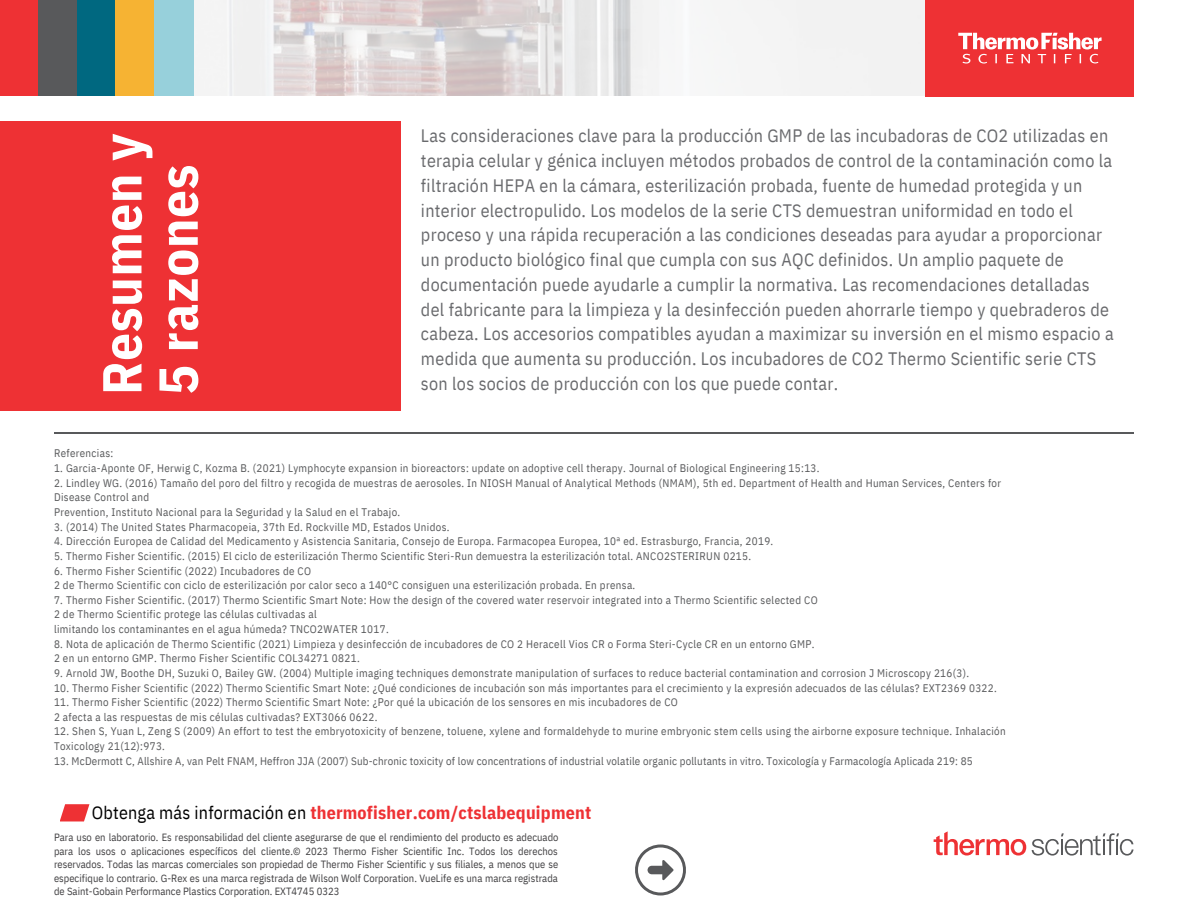
<style>
.page{position:relative;width:1188px;height:918px;background:#fff}
.page>*{position:absolute;margin:0;border:0;box-sizing:border-box;transform-origin:0 0}
.t1{font:700 54.9px/56.2px "IBM Plex Sans Cond";letter-spacing:.01em;color:#fff}
.t2{font:18px/24.8px "IBM Plex Sans Cond";letter-spacing:.015em;color:#696a6d}
.t3{font:700 18px "IBM Plex Sans Cond";letter-spacing:.01em;color:#ee3134}
.t4{font:10.95px/14.7px "IBM Plex Sans Cond";letter-spacing:.03em;color:#58595b}
.t5{font:10.5px/13.5px "IBM Plex Sans Cond";letter-spacing:.005em;color:#414042;text-align:justify}
.s1{font-weight:400;color:#000}
</style>
<div class="page">
<img style="left:193px;top:0;width:733px;height:96px">
<div style="left:0;top:122px;width:400px;height:289px;background:#ee3134"></div>
<div style="left:0;top:0;width:39px;height:96px;background:#ee3134"></div>
<div style="left:39px;top:0;width:38px;height:96px;background:#58595b"></div>
<div style="left:77px;top:0;width:39px;height:96px;background:#006880"></div>
<div style="left:116px;top:0;width:39px;height:96px;background:#f6b333"></div>
<div style="left:155px;top:0;width:38px;height:96px;background:#97d0db"></div>
<svg style="left:635px;top:844px;width:51px;height:52px"></svg>
<hr style="left:54px;top:432px;width:1080px;height:1px;background:#58595b">
<div style="left:926px;top:0;width:208px;height:96px;background:#ee3134"></div>
<svg style="left:958px;top:33px;width:144px;height:31px"></svg>
<svg style="left:1032px;top:833px;width:102px;height:23px"></svg>
<svg style="left:934px;top:831px;width:92px;height:25px"></svg>
<svg style="left:60px;top:804px;width:29px;height:17px"></svg>
<h1 class="t1" style="left:93px;top:395px;width:263px;rotate:-90deg">Resumen y<br>5 razones</h1>
<p class="t2" style="left:421px;top:123px;width:694px">Las consideraciones clave para la producción GMP de las incubadoras de CO2 utilizadas en terapia celular y génica incluyen métodos probados de control de la contaminación como la filtración HEPA en la cámara, esterilización probada, fuente de humedad protegida y un interior electropulido. Los modelos de la serie CTS demuestran uniformidad en todo el proceso y una rápida recuperación a las condiciones deseadas para ayudar a proporcionar un producto biológico final que cumpla con sus AQC definidos. Un amplio paquete de documentación puede ayudarle a cumplir la normativa. Las recomendaciones detalladas del fabricante para la limpieza y la desinfección pueden ahorrarle tiempo y quebraderos de cabeza. Los accesorios compatibles ayudan a maximizar su inversión en el mismo espacio a medida que aumenta su producción. Los incubadores de CO2 Thermo Scientific serie CTS son los socios de producción con los que puede contar.</p>
<p class="t4" style="left:54px;top:446px;width:61px">Referencias:</p>
<p class="t4" style="left:54px;top:461px;width:767px">1. Garcia-Aponte OF, Herwig C, Kozma B. (2021) Lymphocyte expansion in bioreactors: update on adoptive cell therapy. Journal of Biological Engineering 15:13.</p>
<p class="t4" style="left:54px;top:475px;width:949px">2. Lindley WG. (2016) Tamaño del poro del filtro y recogida de muestras de aerosoles. In NIOSH Manual of Analytical Methods (NMAM), 5th ed. Department of Health and Human Services, Centers for<br>Disease Control and<br>Prevention, Instituto Nacional para la Seguridad y la Salud en el Trabajo.</p>
<p class="t4" style="left:54px;top:519px;width:397px">3. (2014) The United States Pharmacopeia, 37th Ed. Rockville MD, Estados Unidos.</p>
<p class="t4" style="left:54px;top:534px;width:721px">4. Dirección Europea de Calidad del Medicamento y Asistencia Sanitaria, Consejo de Europa. Farmacopea Europea, 10ª ed. Estrasburgo, Francia, 2019.</p>
<p class="t4" style="left:54px;top:548px;width:699px">5. Thermo Fisher Scientific. (2015) El ciclo de esterilización Thermo Scientific Steri-Run demuestra la esterilización total. ANCO2STERIRUN 0215.</p>
<p class="t4" style="left:54px;top:563px;width:583px">6. Thermo Fisher Scientific (2022) Incubadores de CO<br>2 de Thermo Scientific con ciclo de esterilización por calor seco a 140°C consiguen una esterilización probada. En prensa.</p>
<p class="t4" style="left:54px;top:592px;width:765px">7. Thermo Fisher Scientific. (2017) Thermo Scientific Smart Note: How the design of the covered water reservoir integrated into a Thermo Scientific selected CO<br>2 de Thermo Scientific protege las células cultivadas al<br>limitando los contaminantes en el agua húmeda? TNCO2WATER 1017.</p>
<p class="t4" style="left:54px;top:636px;width:762px">8. Nota de aplicación de Thermo Scientific (2021) Limpieza y desinfección de incubadores de CO 2 Heracell Vios CR o Forma Steri-Cycle CR en un entorno GMP.<br>2 en un entorno GMP. Thermo Fisher Scientific COL34271 0821.</p>
<p class="t4" style="left:54px;top:665px;width:917px">9. Arnold JW, Boothe DH, Suzuki O, Bailey GW. (2004) Multiple imaging techniques demonstrate manipulation of surfaces to reduce bacterial contamination and corrosion J Microscopy 216(3).</p>
<p class="t4" style="left:54px;top:680px;width:944px">10. Thermo Fisher Scientific (2022) Thermo Scientific Smart Note: ¿Qué condiciones de incubación son más importantes para el crecimiento y la expresión adecuados de las células? EXT2369 0322.</p>
<p class="t4" style="left:54px;top:695px;width:625px">11. Thermo Fisher Scientific (2022) Thermo Scientific Smart Note: ¿Por qué la ubicación de los sensores en mis incubadores de CO<br>2 afecta a las respuestas de mis células cultivadas? EXT3066 0622.</p>
<p class="t4" style="left:54px;top:724px;width:953px">12. Shen S, Yuan L, Zeng S (2009) An effort to test the embryotoxicity of benzene, toluene, xylene and formaldehyde to murine embryonic stem cells using the airborne exposure technique. Inhalación<br>Toxicology 21(12):973.</p>
<p class="t4" style="left:54px;top:753px;width:920px">13. McDermott C, Allshire A, van Pelt FNAM, Heffron JJA (2007) Sub-chronic toxicity of low concentrations of industrial volatile organic pollutants in vitro. Toxicología y Farmacología Aplicada 219: 85</p>
<h2 class="t3" style="left:92px;top:800px;width:501px"><span class="s1">Obtenga más información en</span> thermofisher.com/ctslabequipment</h2>
<p class="t5" style="left:54px;top:830px;width:506px">Para uso en laboratorio. Es responsabilidad del cliente asegurarse de que el rendimiento del producto es adecuado para los usos o aplicaciones específicos del cliente.© 2023 Thermo Fisher Scientific Inc. Todos los derechos reservados. Todas las marcas comerciales son propiedad de Thermo Fisher Scientific y sus filiales, a menos que se especifique lo contrario. G-Rex es una marca registrada de Wilson Wolf Corporation. VueLife es una marca registrada de Saint-Gobain Performance Plastics Corporation. EXT4745 0323</p>
</div>
